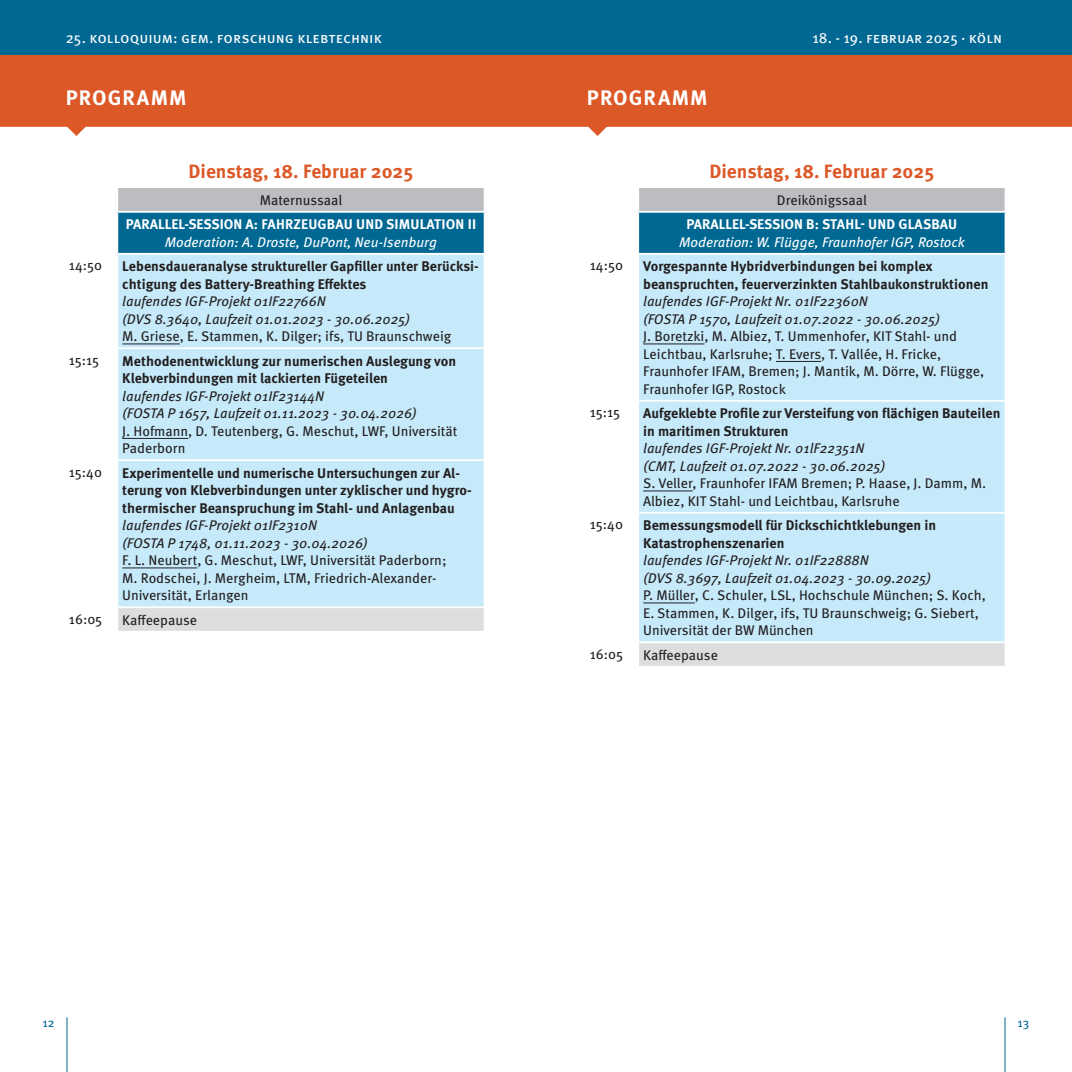
<style>
.page{position:relative;width:1072px;height:1072px;background:#fff}
.page>*{position:absolute;margin:0;border:0;box-sizing:border-box;transform-origin:0 0}
.Rubrik{font:700 21px "Meta Pro";letter-spacing:.05em;color:#fff}
.Prog_Datum{font:700 19.25px "Meta Pro";color:#dd5827}
.Rubrik-2{font:14.88px "Meta Pro";color:#fff}
.Prog_Text{font:14px/17.5px "Meta Pro";color:#231f20}
.Prog_Text-2{font:700 14px/17.5px "Meta Pro";color:#231f20}
.Prog_Text-3{font:italic 14px "Meta Pro";color:#231f20}
.Prog_Text-4{font:italic 14px "Meta Pro";color:#fff}
.Prog_Text-5{font:700 14px "Meta Pro";color:#fff}
.t1{font:12.25px "Meta Pro";color:#006893}
</style>
<div class="page">
<svg style="left:536px;top:55px;width:535px;height:81px;background:#e06a3f"></svg>
<svg style="left:0;top:55px;width:536px;height:81px;background:#e06a3f"></svg>
<div style="left:638px;top:188px;width:367px;height:24px;background:#bcbdc0"></div>
<div style="left:638px;top:212px;width:367px;height:42px;background:#006893"></div>
<div style="left:639px;top:255px;width:365px;height:386px;background:#c6eafa"></div>
<div style="left:638px;top:642px;width:367px;height:24px;background:#dcdddf"></div>
<hr style="left:637px;top:188px;width:2px;height:23px;background:#fff">
<hr style="left:1004px;top:188px;width:2px;height:23px;background:#fff">
<hr style="left:638px;top:211px;width:368px;height:2px;background:#fff">
<hr style="left:637px;top:213px;width:2px;height:40px;background:#fff">
<hr style="left:1004px;top:213px;width:2px;height:40px;background:#fff">
<hr style="left:638px;top:253px;width:368px;height:2px;background:#fff">
<hr style="left:638px;top:400px;width:368px;height:1px;background:#fff">
<hr style="left:638px;top:512px;width:368px;height:1px;background:#fff">
<hr style="left:638px;top:641px;width:368px;height:2px;background:#fff">
<hr style="left:637px;top:643px;width:2px;height:23px;background:#fff">
<hr style="left:1004px;top:643px;width:2px;height:23px;background:#fff">
<hr style="left:643px;top:343px;width:61px;height:1px;background:#231f20">
<hr style="left:776px;top:361px;width:45px;height:1px;background:#231f20">
<hr style="left:643px;top:490px;width:49px;height:1px;background:#231f20">
<hr style="left:643px;top:602px;width:52px;height:1px;background:#231f20">
<div style="left:117px;top:188px;width:367px;height:24px;background:#bcbdc0"></div>
<div style="left:117px;top:212px;width:367px;height:42px;background:#006893"></div>
<div style="left:118px;top:255px;width:366px;height:351px;background:#c6eafa"></div>
<div style="left:117px;top:607px;width:367px;height:24px;background:#dcdddf"></div>
<hr style="left:116px;top:188px;width:2px;height:23px;background:#fff">
<hr style="left:117px;top:211px;width:368px;height:2px;background:#fff">
<hr style="left:116px;top:213px;width:2px;height:40px;background:#fff">
<hr style="left:117px;top:253px;width:368px;height:2px;background:#fff">
<hr style="left:117px;top:347px;width:368px;height:2px;background:#fff">
<hr style="left:117px;top:459px;width:368px;height:2px;background:#fff">
<hr style="left:117px;top:606px;width:368px;height:2px;background:#fff">
<hr style="left:116px;top:608px;width:2px;height:23px;background:#fff">
<hr style="left:122px;top:343px;width:58px;height:1px;background:#231f20">
<hr style="left:122px;top:438px;width:66px;height:1px;background:#231f20">
<hr style="left:122px;top:567px;width:75px;height:1px;background:#231f20">
<div style="left:0;top:0;width:1071px;height:55px;background:#006893"></div>
<hr style="left:67px;top:1017px;width:1px;height:54px;background:#006893">
<hr style="left:1004px;top:1017px;width:1px;height:54px;background:#006893">
<p class="Rubrik-2" style="left:66px;top:27px;width:318px">25. kolloquium: gem. forschung klebtechnik</p>
<p class="Rubrik-2" style="left:812px;top:27px;width:191px">18. - 19. februar 2025 · köln</p>
<p class="Rubrik" style="left:66px;top:81px;width:122px">PROGRAMM</p>
<p class="Prog_Datum" style="left:188px;top:156px;width:226px">Dienstag, 18. Februar 2025</p>
<p class="Prog_Text" style="left:260px;top:190px;width:84px">Maternussaal</p>
<p class="Prog_Text-5" style="left:126px;top:213px;width:352px">PARALLEL-SESSION A: FAHRZEUGBAU UND SIMULATION II</p>
<p class="Prog_Text-4" style="left:165px;top:231px;width:274px">Moderation: A. Droste, DuPont, Neu-Isenburg</p>
<p class="Prog_Text" style="left:69px;top:256px;width:35px">14:50</p>
<p class="Prog_Text-2" style="left:122px;top:257px;width:358px">Lebensdaueranalyse struktureller Gapfiller unter Berücksi&shy;chtigung des Battery-Breathing Effektes</p>
<p class="Prog_Text-3" style="left:122px;top:291px;width:205px">laufendes IGF-Projekt 01IF22766N</p>
<p class="Prog_Text-3" style="left:122px;top:308px;width:289px">(DVS 8.3640, Laufzeit 01.01.2023 - 30.06.2025)</p>
<p class="Prog_Text" style="left:122px;top:327px;width:330px">M. Griese, E. Stammen, K. Dilger; ifs, TU Braunschweig</p>
<p class="Prog_Text" style="left:69px;top:350px;width:32px">15:15</p>
<p class="Prog_Text-2" style="left:122px;top:351px;width:335px">Methodenentwicklung zur numerischen Auslegung von<br>Klebverbindungen mit lackierten Fügeteilen</p>
<p class="Prog_Text-3" style="left:122px;top:385px;width:203px">laufendes IGF-Projekt 01IF23144N</p>
<p class="Prog_Text-3" style="left:122px;top:403px;width:296px">(FOSTA P 1657, Laufzeit 01.11.2023 - 30.04.2026)</p>
<p class="Prog_Text" style="left:122px;top:421px;width:336px">J. Hofmann, D. Teutenberg, G. Meschut, LWF, Universität<br>Paderborn</p>
<p class="Prog_Text" style="left:69px;top:462px;width:35px">15:40</p>
<p class="Prog_Text-2" style="left:122px;top:463px;width:351px">Experimentelle und numerische Untersuchungen zur Al&shy;terung von Klebverbindungen unter zyklischer und hygro&shy;thermischer Beanspruchung im Stahl- und Anlagenbau</p>
<p class="Prog_Text-3" style="left:122px;top:515px;width:196px">laufendes IGF-Projekt 01IF2310N</p>
<p class="Prog_Text-3" style="left:122px;top:532px;width:247px">(FOSTA P 1748, 01.11.2023 - 30.04.2026)</p>
<p class="Prog_Text" style="left:122px;top:551px;width:326px">F. L. Neubert, G. Meschut, LWF, Universität Paderborn;<br>M. Rodschei, J. Mergheim, LTM, Friedrich-Alexander-<br>Universität, Erlangen</p>
<p class="Prog_Text" style="left:69px;top:609px;width:35px">16:05</p>
<p class="Prog_Text" style="left:122px;top:610px;width:76px">Kaffeepause</p>
<p class="Rubrik" style="left:587px;top:81px;width:122px">PROGRAMM</p>
<p class="Prog_Datum" style="left:709px;top:156px;width:226px">Dienstag, 18. Februar 2025</p>
<p class="Prog_Text" style="left:777px;top:190px;width:91px">Dreikönigssaal</p>
<p class="Prog_Text-5" style="left:686px;top:213px;width:272px">PARALLEL-SESSION B: STAHL- UND GLASBAU</p>
<p class="Prog_Text-4" style="left:679px;top:231px;width:287px">Moderation: W. Flügge, Fraunhofer IGP, Rostock</p>
<p class="Prog_Text" style="left:590px;top:256px;width:35px">14:50</p>
<p class="Prog_Text-2" style="left:643px;top:257px;width:347px">Vorgespannte Hybridverbindungen bei komplex beanspruchten, feuerverzinkten Stahlbaukonstruktionen</p>
<p class="Prog_Text-3" style="left:643px;top:291px;width:226px">laufendes IGF-Projekt Nr. 01IF22360N</p>
<p class="Prog_Text-3" style="left:643px;top:308px;width:298px">(FOSTA P 1570, Laufzeit 01.07.2022 - 30.06.2025)</p>
<p class="Prog_Text" style="left:643px;top:327px;width:315px">J. Boretzki, M. Albiez, T. Ummenhofer, KIT Stahl- und</p>
<p class="Prog_Text" style="left:643px;top:344px;width:300px">Leichtbau, Karlsruhe; T. Evers, T. Vallée, H. Fricke,</p>
<p class="Prog_Text" style="left:643px;top:362px;width:342px">Fraunhofer IFAM, Bremen; J. Mantik, M. Dörre, W. Flügge,<br>Fraunhofer IGP, Rostock</p>
<p class="Prog_Text" style="left:590px;top:403px;width:32px">15:15</p>
<p class="Prog_Text-2" style="left:643px;top:404px;width:359px">Aufgeklebte Profile zur Versteifung von flächigen Bauteilen in maritimen Strukturen</p>
<p class="Prog_Text-3" style="left:643px;top:438px;width:223px">laufendes IGF-Projekt Nr. 01lF22351N</p>
<p class="Prog_Text-3" style="left:643px;top:455px;width:243px">(CMT, Laufzeit 01.07.2022 - 30.06.2025)</p>
<p class="Prog_Text" style="left:643px;top:474px;width:344px">S. Veller, Fraunhofer IFAM Bremen; P. Haase, J. Damm, M.<br>Albiez, KIT Stahl- und Leichtbau, Karlsruhe</p>
<p class="Prog_Text" style="left:590px;top:515px;width:35px">15:40</p>
<p class="Prog_Text-2" style="left:643px;top:516px;width:294px">Bemessungsmodell für Dickschichtklebungen in<br>Katastrophenszenarien</p>
<p class="Prog_Text-3" style="left:643px;top:550px;width:227px">laufendes IGF-Projekt Nr. 01IF22888N</p>
<p class="Prog_Text-3" style="left:643px;top:567px;width:289px">(DVS 8.3697, Laufzeit 01.04.2023 - 30.09.2025)</p>
<p class="Prog_Text" style="left:643px;top:586px;width:344px">P. Müller, C. Schuler, LSL, Hochschule München; S. Koch,<br>E. Stammen, K. Dilger, ifs, TU Braunschweig; G. Siebert,<br>Universität der BW München</p>
<p class="Prog_Text" style="left:590px;top:644px;width:35px">16:05</p>
<p class="Prog_Text" style="left:643px;top:645px;width:76px">Kaffeepause</p>
<p class="t1" style="left:43px;top:1013px;width:14px">12</p>
<p class="t1" style="left:1017px;top:1013px;width:13px">13</p>
</div>
